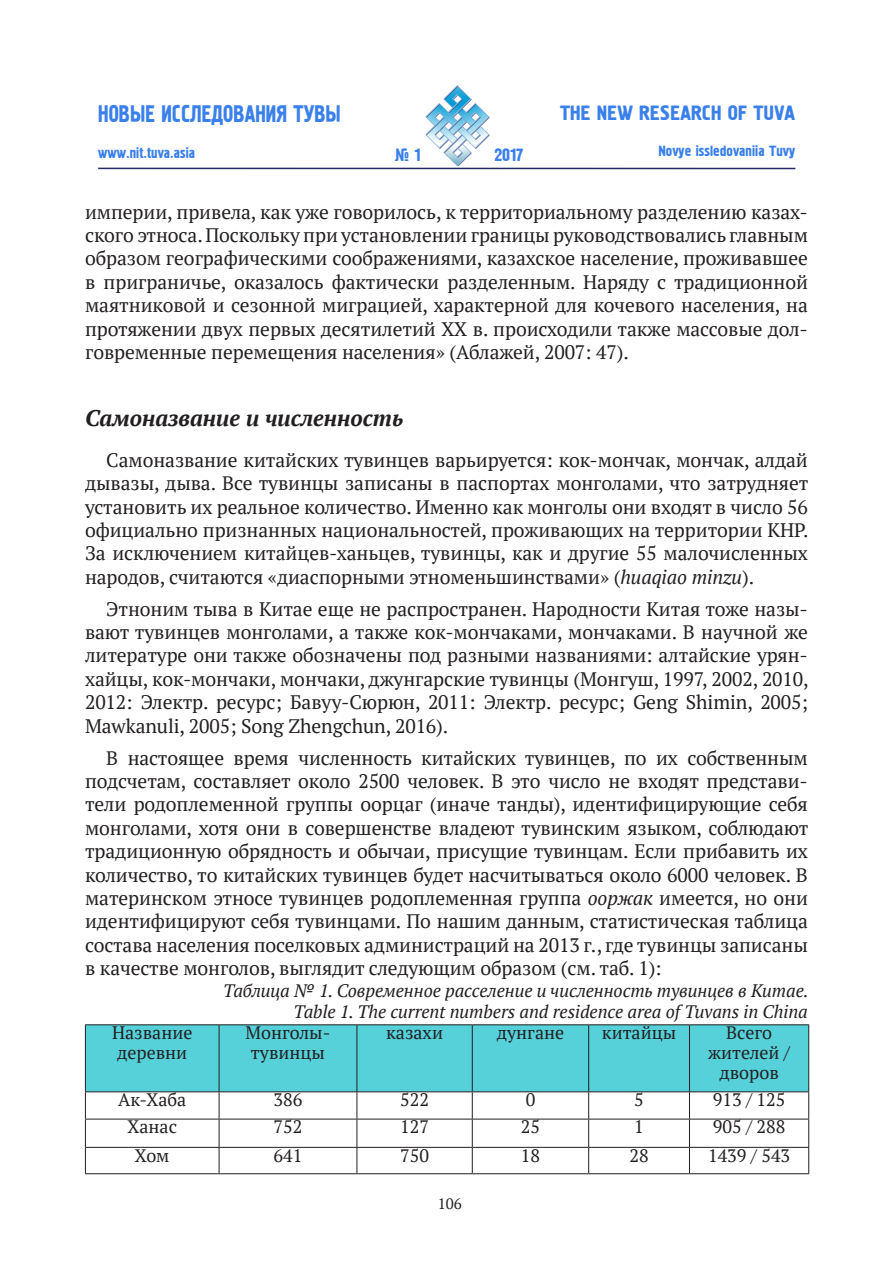
<style>
.page{position:relative;width:893px;height:1263px;background:#fff}
.page>*{position:absolute;margin:0;border:0;box-sizing:border-box;transform-origin:0 0}
.t1{font:24.3px "Pollock 1 CTT";color:#3a80eb;scale:.86 1}
.Подзаголовок{font:italic 700 22.5px "PT Serif";color:#231f20}
.t2{font:21px "Pollock 1 CTT";color:#3a80eb}
.t3{font:19.5px/23.4px "PT Serif";letter-spacing:-.005em;color:#231f20;text-align:justify}
.t4{font:18px/19.8px "PT Serif";color:#231f20}
.Таблица_заголовок{font:italic 18px "PT Serif";letter-spacing:-.005em;color:#231f20}
.t5{font:18px "Pollock 1 CTT";color:#3a80eb}
.t6{font:15px "Pollock 1 CTT";color:#3a80eb}
.t7{font:15px "PT Serif";color:#231f20}
.s1{font-style:italic}
</style>
<div class="page">
<svg style="left:98px;top:167px;width:245px;height:3px"></svg>
<hr style="left:98px;top:168px;width:697px;height:1px;background:#232965">
<img style="left:425px;top:85px;width:64px;height:81px">
<div style="left:86px;top:1025px;width:722px;height:66px;background:#56d0d9"></div>
<hr style="left:85px;top:1024px;width:134px;height:1px;background:#231f20">
<hr style="left:219px;top:1024px;width:138px;height:1px;background:#231f20">
<hr style="left:357px;top:1024px;width:115px;height:1px;background:#231f20">
<hr style="left:472px;top:1024px;width:117px;height:1px;background:#231f20">
<hr style="left:589px;top:1024px;width:100px;height:1px;background:#231f20">
<hr style="left:689px;top:1024px;width:120px;height:1px;background:#231f20">
<hr style="left:85px;top:1091px;width:134px;height:1px;background:#231f20">
<hr style="left:219px;top:1091px;width:138px;height:1px;background:#231f20">
<hr style="left:357px;top:1091px;width:115px;height:1px;background:#231f20">
<hr style="left:472px;top:1091px;width:117px;height:1px;background:#231f20">
<hr style="left:589px;top:1091px;width:100px;height:1px;background:#231f20">
<hr style="left:689px;top:1091px;width:120px;height:1px;background:#231f20">
<hr style="left:85px;top:1119px;width:134px;height:1px;background:#231f20">
<hr style="left:219px;top:1119px;width:138px;height:1px;background:#231f20">
<hr style="left:357px;top:1119px;width:115px;height:1px;background:#231f20">
<hr style="left:472px;top:1119px;width:117px;height:1px;background:#231f20">
<hr style="left:589px;top:1119px;width:100px;height:1px;background:#231f20">
<hr style="left:689px;top:1119px;width:120px;height:1px;background:#231f20">
<hr style="left:85px;top:1147px;width:134px;height:1px;background:#231f20">
<hr style="left:219px;top:1147px;width:138px;height:1px;background:#231f20">
<hr style="left:357px;top:1147px;width:115px;height:1px;background:#231f20">
<hr style="left:472px;top:1147px;width:117px;height:1px;background:#231f20">
<hr style="left:589px;top:1147px;width:100px;height:1px;background:#231f20">
<hr style="left:689px;top:1147px;width:120px;height:1px;background:#231f20">
<hr style="left:85px;top:1173px;width:134px;height:1px;background:#231f20">
<hr style="left:219px;top:1173px;width:138px;height:1px;background:#231f20">
<hr style="left:357px;top:1173px;width:115px;height:1px;background:#231f20">
<hr style="left:472px;top:1173px;width:117px;height:1px;background:#231f20">
<hr style="left:589px;top:1173px;width:100px;height:1px;background:#231f20">
<hr style="left:689px;top:1173px;width:120px;height:1px;background:#231f20">
<hr style="left:85px;top:1025px;width:1px;height:66px;background:#231f20">
<svg style="left:85px;top:1092px;width:1px;height:81px"></svg>
<hr style="left:219px;top:1025px;width:1px;height:66px;background:#231f20">
<hr style="left:357px;top:1025px;width:1px;height:66px;background:#231f20">
<hr style="left:472px;top:1025px;width:1px;height:66px;background:#231f20">
<hr style="left:588px;top:1025px;width:1px;height:66px;background:#231f20">
<hr style="left:689px;top:1025px;width:1px;height:66px;background:#231f20">
<hr style="left:808px;top:1025px;width:1px;height:66px;background:#231f20">
<svg style="left:219px;top:1092px;width:1px;height:81px"></svg>
<svg style="left:357px;top:1092px;width:1px;height:81px"></svg>
<svg style="left:472px;top:1092px;width:1px;height:81px"></svg>
<svg style="left:588px;top:1092px;width:1px;height:81px"></svg>
<svg style="left:689px;top:1092px;width:1px;height:81px"></svg>
<svg style="left:808px;top:1092px;width:1px;height:81px"></svg>
<p class="t1" style="left:98px;top:100px;width:284px">Новые исследования Тувы</p>
<p class="t6" style="left:98px;top:144px;width:98px">www.nit.tuva.asia</p>
<p class="t5" style="left:394px;top:145px;width:28px">№ 1</p>
<p class="t5" style="left:494px;top:145px;width:31px">2017</p>
<p class="t2" style="left:560px;top:101px;width:236px">The New research of Tuva</p>
<p class="t6" style="left:658px;top:143px;width:138px">Novye issledovaniia Tuvy</p>
<p class="t3" style="left:85px;top:200px;width:724px">империи, привела, как уже говорилось, к территориальному разделению казах&shy;ского этноса. Поскольку при установлении границы руководствовались главным образом географическими соображениями, казахское население, проживавшее в приграничье, оказалось фактически разделенным. Наряду с традиционной маятниковой и сезонной миграцией, характерной для кочевого населения, на протяжении двух первых десятилетий ХХ в. происходили также массовые дол&shy;говременные перемещения населения» (Аблажей, 2007: 47).</p>
<p class="Подзаголовок" style="left:85px;top:403px;width:319px">Самоназвание и численность</p>
<p class="t3" style="left:85px;top:448px;width:725px;text-indent:21px">Самоназвание китайских тувинцев варьируется: кок-мончак, мончак, алдай дывазы, дыва. Все тувинцы записаны в паспортах монголами, что затрудняет установить их реальное количество. Именно как монголы они входят в число 56 официально признанных национальностей, проживающих на территории КНР.<br>За исключением китайцев-ханьцев, тувинцы, как и другие 55 малочисленных народов, считаются «диаспорными этноменьшинствами» (<span class="s1">huaqiao minzu</span>).</p>
<p class="t3" style="left:85px;top:597px;width:725px;text-indent:21px">Этноним тыва в Китае еще не распространен. Народности Китая тоже назы&shy;вают тувинцев монголами, а также кок-мончаками, мончаками. В научной же литературе они также обозначены под разными названиями: алтайские урян&shy;хайцы, кок-мончаки, мончаки, джунгарские тувинцы (Монгуш, 1997, 2002, 2010, 2012: Электр. ресурс; Бавуу-Сюрюн, 2011: Электр. ресурс; Geng Shimin, 2005; Mawkanuli, 2005; Song Zhengchun, 2016).</p>
<p class="t3" style="left:85px;top:746px;width:725px;text-indent:21px">В настоящее время численность китайских тувинцев, по их собственным подсчетам, составляет около 2500 человек. В это число не входят представи&shy;тели родоплеменной группы оорцаг (иначе танды), идентифицирующие себя монголами, хотя они в совершенстве владеют тувинским языком, соблюдают традиционную обрядность и обычаи, присущие тувинцам. Если прибавить их количество, то китайских тувинцев будет насчитываться около 6000 человек. В материнском этносе тувинцев родоплеменная группа <span class="s1">ооржак</span> имеется, но они идентифицируют себя тувинцами. По нашим данным, статистическая таблица состава населения поселковых администраций на 2013 г., где тувинцы записаны в качестве монголов, выглядит следующим образом (см. таб. 1):</p>
<p class="Таблица_заголовок" style="left:223px;top:979px;width:587px">Таблица № 1. Современное расселение и численность тувинцев в Китае.</p>
<p class="Таблица_заголовок" style="left:293px;top:1000px;width:516px">Table 1. The current numbers and residence area of Tuvans in China</p>
<p class="t4" style="left:112px;top:1023px;width:82px">Название деревни</p>
<p class="t4" style="left:246px;top:1023px;width:86px">Монголы&shy;тувинцы</p>
<p class="t4" style="left:386px;top:1023px;width:58px">казахи</p>
<p class="t4" style="left:497px;top:1023px;width:69px">дунгане</p>
<p class="t4" style="left:602px;top:1023px;width:76px">китайцы</p>
<p class="t4" style="left:726px;top:1023px;width:47px">Всего</p>
<p class="t4" style="left:708px;top:1042px;width:84px;text-align:center">жителей / дворов</p>
<p class="t4" style="left:118px;top:1090px;width:70px">Ак-Хаба</p>
<p class="t4" style="left:274px;top:1090px;width:30px">386</p>
<p class="t4" style="left:400px;top:1090px;width:30px">522</p>
<p class="t4" style="left:526px;top:1090px;width:11px">0</p>
<p class="t4" style="left:634px;top:1090px;width:11px">5</p>
<p class="t4" style="left:713px;top:1090px;width:74px">913 / 125</p>
<p class="t4" style="left:127px;top:1117px;width:51px">Ханас</p>
<p class="t4" style="left:274px;top:1117px;width:30px">752</p>
<p class="t4" style="left:400px;top:1117px;width:30px">127</p>
<p class="t4" style="left:521px;top:1117px;width:21px">25</p>
<p class="t4" style="left:634px;top:1117px;width:11px">1</p>
<p class="t4" style="left:713px;top:1117px;width:74px">905 / 288</p>
<p class="t4" style="left:135px;top:1145px;width:36px">Хом</p>
<p class="t4" style="left:274px;top:1145px;width:30px">641</p>
<p class="t4" style="left:400px;top:1145px;width:30px">750</p>
<p class="t4" style="left:521px;top:1145px;width:21px">18</p>
<p class="t4" style="left:629px;top:1145px;width:21px">28</p>
<p class="t4" style="left:708px;top:1145px;width:84px">1439 / 543</p>
<p class="t7" style="left:438px;top:1194px;width:25px">106</p>
</div>
